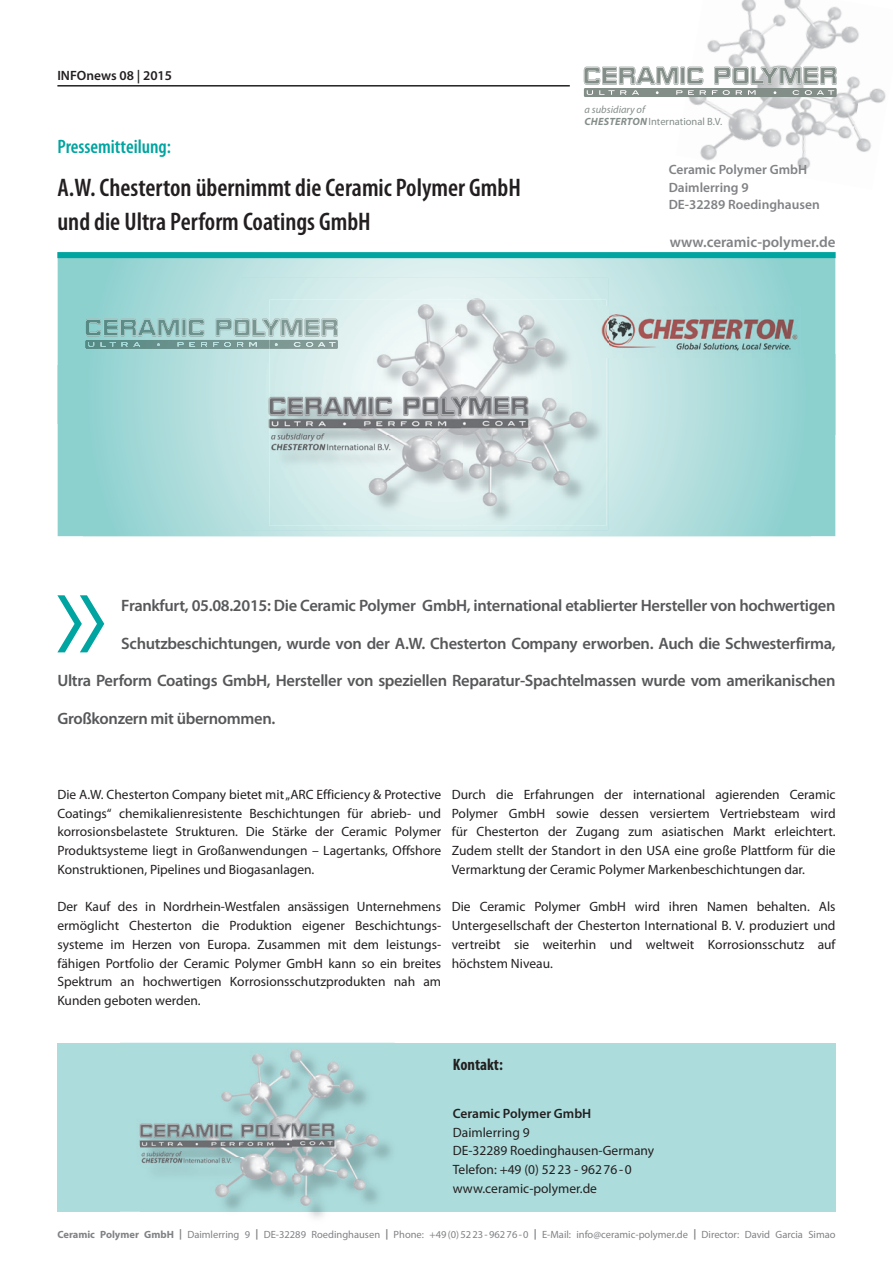
<style>
.page{position:relative;width:893px;height:1263px;background:#fff}
.page>*{position:absolute;margin:0;border:0;box-sizing:border-box;transform-origin:0 0}
.t1{font:600 condensed 25.5px/34.5px "Myriad Pro";color:#231f20}
.t2{font:600 condensed 19.5px "Myriad Pro";color:#00a4a0}
.t3{font:600 16.5px "Myriad Pro";letter-spacing:-.02em;color:#57585a}
.t4{font:700 condensed 16.5px "Myriad Pro";color:#231f20}
.t5{font:600 15px "Myriad Pro";color:#808285}
.t6{font:13.5px/18.8px "Myriad Pro";color:#231f20;text-align:justify}
.t7{font:600 13.5px/17.2px "Myriad Pro";color:#808285}
.t8{font:600 13.5px "Myriad Pro";color:#231f20}
.t9{font:10.5px "Myriad Pro";color:#808285}
.t10{font:10.5px/12.6px "Myriad Pro";color:#848e89}
.s1{font-style:italic}
.s2{font-weight:700;font-style:italic}
.s3{font-weight:700}
</style>
<div class="page">
<img style="left:681px;top:0;width:163px;height:128px">
<img style="left:844px;top:26px;width:42px;height:126px">
<img style="left:700px;top:128px;width:149px;height:42px">
<div style="left:584px;top:88px;width:253px;height:9px;background:#848e89"></div>
<svg style="left:584px;top:67px;width:122px;height:28px"></svg>
<svg style="left:712px;top:67px;width:125px;height:28px"></svg>
<div style="left:57px;top:1043px;width:779px;height:168px;background:#addcdc"></div>
<svg style="left:57px;top:258px;width:779px;height:278px;background:#a9dbda"></svg>
<img style="left:608px;top:307px;width:192px;height:50px">
<img style="left:242px;top:278px;width:366px;height:50px">
<img style="left:242px;top:337px;width:52px;height:193px">
<img style="left:556px;top:328px;width:52px;height:202px">
<img style="left:294px;top:526px;width:262px;height:4px">
<img style="left:269px;top:300px;width:337px;height:226px">
<img style="left:257px;top:340px;width:81px;height:9px">
<img style="left:257px;top:319px;width:5px;height:18px">
<img style="left:262px;top:319px;width:41px;height:18px">
<img style="left:263px;top:320px;width:16px;height:15px">
<img style="left:305px;top:319px;width:33px;height:18px">
<svg style="left:294px;top:342px;width:41px;height:5px"></svg>
<svg style="left:85px;top:319px;width:172px;height:30px;background:#8bb4b1"></svg>
<img style="left:166px;top:1085px;width:232px;height:127px">
<img style="left:120px;top:1211px;width:20px;height:1px">
<img style="left:250px;top:1049px;width:106px;height:36px">
<img style="left:139px;top:1123px;width:27px;height:50px">
<img style="left:140px;top:1211px;width:255px;height:7px">
<div style="left:57px;top:252px;width:779px;height:6px;background:#00a4a0"></div>
<svg style="left:57px;top:595px;width:47px;height:57px"></svg>
<hr style="left:57px;top:85px;width:513px;height:2px;background:#231f20">
<p class="t8" style="left:57px;top:67px;width:116px">INFOnews 08 | 2015</p>
<h2 class="t2" style="left:57px;top:134px;width:115px">Pressemitteilung:</h2>
<h1 class="t1" style="left:57px;top:170px;width:465px">A.W. Chesterton übernimmt die Ceramic Polymer GmbH und die Ultra Perform Coatings GmbH</h1>
<p class="t10" style="left:584px;top:103px;width:139px"><span class="s1">a subsidiary of<br></span><span class="s2">CHESTERTON</span> International B.V.</p>
<p class="t7" style="left:669px;top:161px;width:153px">Ceramic Polymer GmbH<br>Daimlerring 9<br>DE-32289 Roedinghausen</p>
<p class="t5" style="left:670px;top:233px;width:167px">www.ceramic-polymer.de</p>
<p class="t3" style="left:121px;top:595px;width:716px">Frankfurt, 05.08.2015: Die Ceramic Polymer GmbH, international etablierter Hersteller von hochwertigen</p>
<p class="t3" style="left:121px;top:633px;width:716px">Schutzbeschichtungen, wurde von der A.W. Chesterton Company erworben. Auch die Schwesterfirma,</p>
<p class="t3" style="left:57px;top:670px;width:780px">Ultra Perform Coatings GmbH, Hersteller von speziellen Reparatur-Spachtelmassen wurde vom amerikanischen</p>
<p class="t3" style="left:57px;top:708px;width:219px">Großkonzern mit übernommen.</p>
<p class="t6" style="left:57px;top:785px;width:385px">Die A.W. Chesterton Company bietet mit „ARC Efficiency &amp; Protective Coatings“ chemikalienresistente Beschichtungen für abrieb- und korrosionsbelastete Strukturen. Die Stärke der Ceramic Polymer Produktsysteme liegt in Großanwendungen – Lagertanks, Offshore Konstruktionen, Pipelines und Biogasanlagen.</p>
<p class="t6" style="left:57px;top:897px;width:385px">Der Kauf des in Nordrhein-Westfalen ansässigen Unternehmens ermöglicht Chesterton die Produktion eigener Beschichtungs&shy;systeme im Herzen von Europa. Zusammen mit dem leistungs&shy;fähigen Portfolio der Ceramic Polymer GmbH kann so ein breites Spektrum an hochwertigen Korrosionsschutzprodukten nah am Kunden geboten werden.</p>
<p class="t6" style="left:452px;top:785px;width:385px">Durch die Erfahrungen der international agierenden Ceramic Polymer GmbH sowie dessen versiertem Vertriebsteam wird für Chesterton der Zugang zum asiatischen Markt erleichtert.<br>Zudem stellt der Standort in den USA eine große Plattform für die Vermarktung der Ceramic Polymer Markenbeschichtungen dar.</p>
<p class="t6" style="left:452px;top:897px;width:385px">Die Ceramic Polymer GmbH wird ihren Namen behalten. Als Untergesellschaft der Chesterton International B. V. produziert und vertreibt sie weiterhin und weltweit Korrosionsschutz auf höchstem Niveau.</p>
<p class="t4" style="left:453px;top:1054px;width:52px">Kontakt:</p>
<p class="t8" style="left:453px;top:1104px;width:140px">Ceramic Polymer GmbH</p>
<p class="t6" style="left:453px;top:1122px;width:203px;text-align:left">Daimlerring 9<br>DE-32289 Roedinghausen-Germany<br>Telefon: +49 (0) 52 23 - 962 76 - 0 www.ceramic-polymer.de</p>
<p class="t9" style="left:57px;top:1228px;width:780px"><span class="s3">Ceramic Polymer GmbH |</span> Daimlerring 9 <span class="s3">|</span> DE-32289 Roedinghausen <span class="s3">|</span> Phone: +49 (0) 52 23 - 962 76 - 0 <span class="s3">|</span> E-Mail: info@ceramic-polymer.de <span class="s3">|</span> Director: David Garcia Simao</p>
</div>
